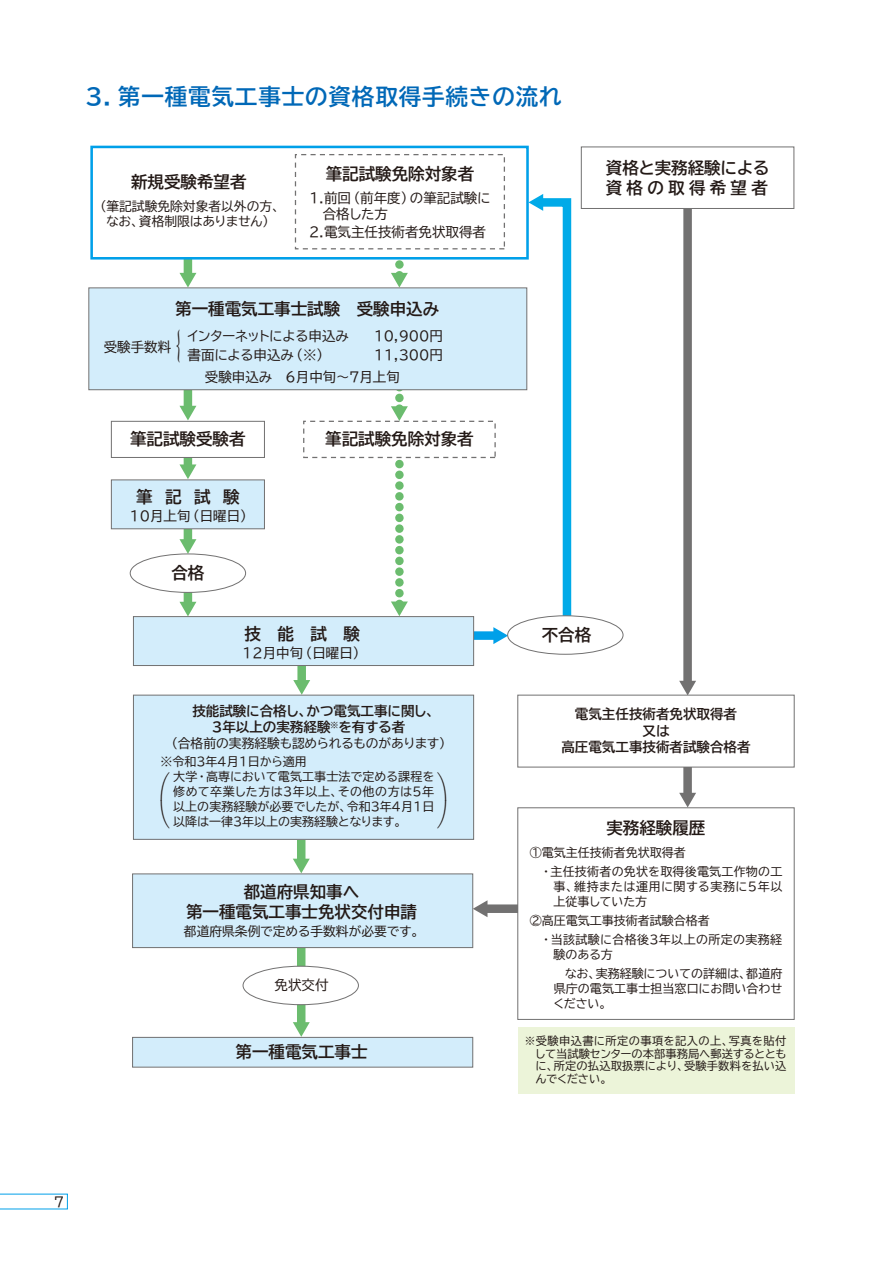
<style>
.page{position:relative;width:893px;height:1263px;background:#fff}
.page>*{position:absolute;margin:0;border:0;box-sizing:border-box;transform-origin:0 0}
.t1{font:300 34.05px "Ryumin Pr 6";color:#231916;scale:.75 1}
.t2{font:29.55px/28.7px "Koz Min Pr 6 N";color:#231916;scale:.6 1}
.t3{font:700 22.5px "TBUD Go Std";letter-spacing:.04em;color:#0068b7}
.t4{font:700 16.5px/19.8px "TBUD Go Std";color:#231916;text-align:center}
.t5{font:13.5px/16.2px "TBUD Go Std";color:#231916}
.t6{font:700 13.5px/16.2px "TBUD Go Std";color:#231916}
.t7{font:13.5px "TBUD Go Std";letter-spacing:-.075em;color:#231916}
.t8{font:13.5px "TBUD Go Std";color:#221815}
.t9{font:12.75px/15.3px "TBUD Go Std";color:#231916;text-align:center}
.t10{font:12px/14.9px "TBUD Go Std";letter-spacing:.005em;color:#231916}
.t11{font:12px/19.2px "TBUD Go Std";letter-spacing:.025em;color:#231916}
.t12{font:12px/14.9px "TBUD Go Std";letter-spacing:.03em;color:#231916}
.t13{font:11.25px/12.8px "TBUD Go Std";letter-spacing:.005em;color:#231916;text-align:justify}
.s1{font-family:"Koz Go Pro"}
</style>
<div class="page">
<svg style="left:0;top:1194px;width:68px;height:15px"></svg>
<svg style="left:391px;top:458px;width:17px;height:158px"></svg>
<svg style="left:528px;top:194px;width:44px;height:426px"></svg>
<div style="left:184px;top:256px;width:8px;height:19px;background:#6bbc6e"></div>
<svg style="left:179px;top:273px;width:17px;height:14px"></svg>
<div style="left:184px;top:383px;width:8px;height:25px;background:#6bbc6e"></div>
<svg style="left:179px;top:406px;width:17px;height:14px"></svg>
<div style="left:184px;top:457px;width:8px;height:10px;background:#6bbc6e"></div>
<svg style="left:179px;top:464px;width:17px;height:15px"></svg>
<div style="left:184px;top:512px;width:8px;height:30px;background:#6bbc6e"></div>
<svg style="left:179px;top:539px;width:17px;height:14px"></svg>
<div style="left:184px;top:592px;width:8px;height:12px;background:#6bbc6e"></div>
<svg style="left:179px;top:602px;width:17px;height:14px"></svg>
<div style="left:297px;top:652px;width:9px;height:30px;background:#6bbc6e"></div>
<svg style="left:293px;top:680px;width:17px;height:15px"></svg>
<div style="left:297px;top:835px;width:8px;height:26px;background:#6bbc6e"></div>
<svg style="left:293px;top:859px;width:17px;height:14px"></svg>
<div style="left:297px;top:943px;width:8px;height:82px;background:#6bbc6e"></div>
<svg style="left:293px;top:1022px;width:17px;height:15px"></svg>
<div style="left:683px;top:209px;width:9px;height:474px;background:#727171"></div>
<svg style="left:679px;top:681px;width:17px;height:14px"></svg>
<div style="left:683px;top:736px;width:9px;height:59px;background:#727171"></div>
<svg style="left:679px;top:793px;width:17px;height:14px"></svg>
<div style="left:485px;top:904px;width:55px;height:9px;background:#727171"></div>
<svg style="left:473px;top:900px;width:14px;height:17px"></svg>
<svg style="left:391px;top:260px;width:17px;height:27px"></svg>
<div style="left:90px;top:146px;width:439px;height:114px;border:3px solid #00a0e9"></div>
<svg style="left:391px;top:390px;width:17px;height:31px"></svg>
<div style="left:469px;top:631px;width:27px;height:9px;background:#00a0e9"></div>
<svg style="left:493px;top:627px;width:14px;height:17px"></svg>
<div style="left:295px;top:154px;width:210px;height:95px;border:1px dashed #727171"></div>
<div style="left:581px;top:146px;width:213px;height:63px;border:1px solid #727171"></div>
<div style="left:89px;top:288px;width:438px;height:102px;background:#d3edfb"></div>
<div style="left:88px;top:287px;width:439px;height:103px;border:1px solid #727171"></div>
<div style="left:133px;top:874px;width:340px;height:73px;background:#d3edfb"></div>
<div style="left:132px;top:873px;width:341px;height:75px;border:1px solid #727171"></div>
<div style="left:133px;top:1037px;width:340px;height:30px;background:#d3edfb"></div>
<div style="left:132px;top:1037px;width:341px;height:30px;border:1px solid #727171"></div>
<div style="left:133px;top:695px;width:341px;height:144px;background:#d3edfb"></div>
<div style="left:133px;top:695px;width:341px;height:145px;border:1px solid #727171"></div>
<div style="left:111px;top:421px;width:154px;height:37px;border:1px solid #727171"></div>
<div style="left:111px;top:480px;width:153px;height:49px;background:#d3edfb"></div>
<div style="left:111px;top:479px;width:154px;height:50px;border:1px solid #727171"></div>
<div style="left:133px;top:617px;width:341px;height:48px;background:#d3edfb"></div>
<div style="left:133px;top:616px;width:341px;height:50px;border:1px solid #727171"></div>
<div style="left:303px;top:421px;width:193px;height:37px;border:1px dashed #727171"></div>
<div style="left:518px;top:695px;width:276px;height:72px;background:#fff"></div>
<div style="left:517px;top:695px;width:278px;height:72px;border:1px solid #727171"></div>
<div style="left:518px;top:808px;width:276px;height:211px;background:#fff"></div>
<div style="left:517px;top:807px;width:278px;height:213px;border:1px solid #727171"></div>
<div style="left:130px;top:553px;width:116px;height:40px;border:1px solid #727171;border-radius:50%"></div>
<div style="left:508px;top:616px;width:115px;height:38px;background:#fff;border-radius:50%"></div>
<div style="left:507px;top:615px;width:116px;height:40px;border:1px solid #727171;border-radius:50%"></div>
<div style="left:243px;top:966px;width:115px;height:39px;background:#fff;border-radius:50%"></div>
<div style="left:243px;top:966px;width:116px;height:39px;border:1px solid #727171;border-radius:50%"></div>
<div style="left:518px;top:1027px;width:276px;height:66px;background:#ecf4d9"></div>
<h3 class="t3" style="left:85px;top:78px;width:478px">3. 第一種電気工事士の資格取得手続きの流れ</h3>
<h3 class="t4" style="left:131px;top:172px;width:117px">新規受験希望者</h3>
<p class="t9" style="left:94px;top:198px;width:193px">（筆記試験免除対象者以外の方、なお、資格制限はありません）</p>
<h3 class="t4" style="left:326px;top:164px;width:150px">筆記試験免除対象者</h3>
<p class="t5" style="left:309px;top:189px;width:183px">1.前回（前年度）の筆記試験に　合格した方</p>
<p class="t5" style="left:309px;top:224px;width:178px">2.電気主任技術者免状取得者</p>
<h3 class="t4" style="left:606px;top:158px;width:165px;text-align:left">資格と実務経験による資格の取得希望者</h3>
<h3 class="t4" style="left:175px;top:299px;width:266px">第一種電気工事士試験　受験申込み</h3>
<h1 class="t1" style="left:156px;top:319px;width:36px">｛</h1>
<p class="t5" style="left:104px;top:339px;width:69px">受験手数料</p>
<p class="t7" style="left:187px;top:325px;width:164px">インターネットによる申込み</p>
<p class="t5" style="left:374px;top:328px;width:71px">10,900円</p>
<p class="t5" style="left:188px;top:347px;width:144px">書面による申込み（※）</p>
<p class="t5" style="left:374px;top:347px;width:71px">11,300円</p>
<p class="t5" style="left:205px;top:368px;width:196px">受験申込み　6月中旬～7月上旬</p>
<h3 class="t4" style="left:130px;top:429px;width:117px">筆記試験受験者</h3>
<h3 class="t4" style="left:136px;top:487px;width:105px">筆 記 試 験</h3>
<p class="t5" style="left:130px;top:507px;width:126px">10月上旬（日曜日）</p>
<h3 class="t4" style="left:171px;top:563px;width:34px">合格</h3>
<h3 class="t4" style="left:325px;top:429px;width:150px">筆記試験免除対象者</h3>
<h3 class="t4" style="left:244px;top:624px;width:117px">技　能　試　験</h3>
<p class="t5" style="left:242px;top:645px;width:126px">12月中旬（日曜日）</p>
<h3 class="t4" style="left:542px;top:625px;width:51px">不合格</h3>
<p class="t6" style="left:212px;top:703px;width:229px;text-indent:-19px">技能試験に合格し、かつ電気工事に関し、<br>3年以上の実務経験<sup>※</sup>を有する者</p>
<p class="t9" style="left:165px;top:735px;width:288px">（合格前の実務経験も認められるものがあります）</p>
<p class="t10" style="left:173px;top:754px;width:263px;text-indent:-13px">※令和3年4月1日から適用<br>大学・高専において電気工事士法で定める課程を修めて卒業した方は3年以上、その他の方は5年以上の実務経験が必要でしたが、令和3年4月1日以降は一律3年以上の実務経験となります。</p>
<h2 class="t2" style="left:152px;top:773px;width:31px">⎛ ⎝</h2>
<h2 class="t2" style="left:437px;top:773px;width:31px">⎞ ⎠</h2>
<h3 class="t4" style="left:186px;top:882px;width:233px">都道府県知事へ<br>第一種電気工事士免状交付申請</h3>
<p class="t9" style="left:184px;top:923px;width:242px">都道府県条例で定める手数料が必要です。</p>
<p class="t5" style="left:275px;top:976px;width:55px">免状交付</p>
<h3 class="t4" style="left:236px;top:1042px;width:133px">第一種電気工事士</h3>
<p class="t6" style="left:561px;top:706px;width:190px;text-align:center">電気主任技術者免状取得者<br>又は<br>高圧電気工事技術者試験合格者</p>
<h3 class="t4" style="left:606px;top:818px;width:101px">実務経験履歴</h3>
<p class="t10" style="left:530px;top:842px;width:254px;line-height:19.2px">①電気主任技術者免状取得者<br>　・主任技術者の免状を取得後電気工作物の工</p>
<p class="t12" style="left:554px;top:879px;width:230px">事、維持または運用に関する実務に5年以上従事していた方</p>
<p class="t11" style="left:530px;top:910px;width:254px">②高圧電気工事技術者試験合格者<br>　・当該試験に合格後3年以上の所定の実務経</p>
<p class="t10" style="left:530px;top:944px;width:254px;line-height:19.2px;text-indent:24px">験のある方<br>　　 なお、実務経験についての詳細は、都道府</p>
<p class="t10" style="left:553px;top:981px;width:231px">県庁の電気工事士担当窓口にお問い合わせください。</p>
<p class="t13" style="left:535px;top:1034px;width:254px;text-indent:-10px"><span class="s1">※</span>受験申込書に所定の事項を記入の上、写真を貼付して当試験センターの本部事務局へ郵送するとともに、所定の払込取扱票により、受験手数料を払い込んでください。</p>
<p class="t8" style="left:54px;top:1191px;width:12px">7</p>
</div>
